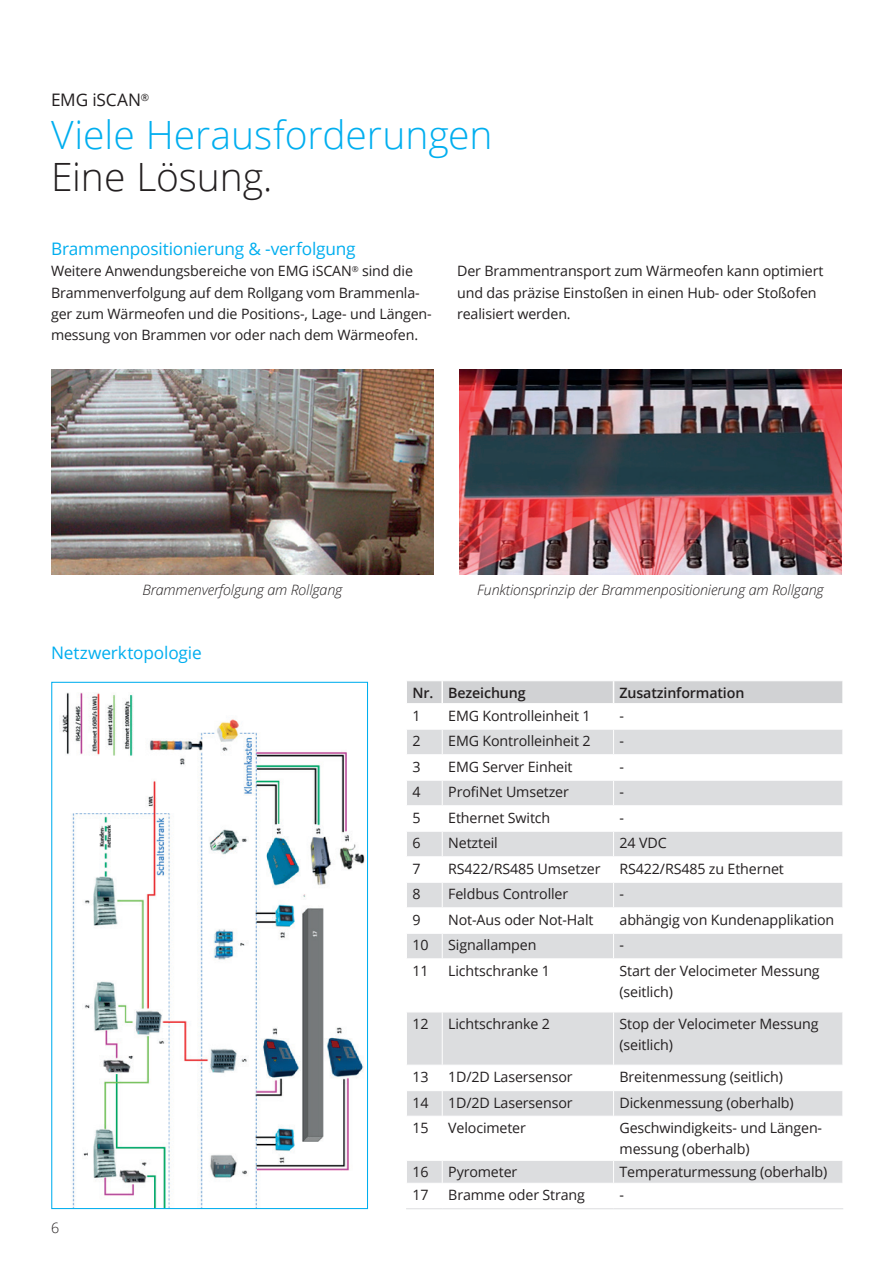
<style>
.page{position:relative;width:893px;height:1263px;background:#fff}
.page>*{position:absolute;margin:0;border:0;box-sizing:border-box;transform-origin:0 0}
.t1{font:300 39px "Open Sans";color:#00aeef}
.t2{font:300 39px "Open Sans";letter-spacing:-.005em;color:#231f20}
.t3{font:17.25px "Open Sans";letter-spacing:-.01em;color:#00aeef}
.t4{font:17.25px "Open Sans";letter-spacing:-.01em;color:#231f20}
.t5{font:14.25px/21.3px "Open Sans";letter-spacing:-.01em;color:#231f20}
.t6{font:italic 300 14.25px "Open Sans";letter-spacing:-.01em;color:#231f20}
.t7{font:600 14.25px "Open Sans";letter-spacing:-.01em;color:#231f20}
.t8{font:300 14.25px "Open Sans";color:#231f20}
</style>
<div class="page">
<img style="left:51px;top:370px;width:383px;height:204px">
<img style="left:459px;top:370px;width:383px;height:204px">
<img style="left:61px;top:692px;width:304px;height:515px">
<div style="left:51px;top:682px;width:317px;height:527px;border:1px solid #00aeef"></div>
<svg style="left:407px;top:1012px;width:435px;height:171px;fill:#dcdddf"></svg>
<hr style="left:442px;top:1012px;width:1px;height:53px;background:#fff">
<hr style="left:613px;top:1012px;width:1px;height:53px;background:#fff">
<hr style="left:406px;top:1065px;width:36px;height:1px;background:#fff">
<hr style="left:442px;top:1065px;width:172px;height:1px;background:#fff">
<hr style="left:614px;top:1065px;width:229px;height:1px;background:#fff">
<hr style="left:406px;top:1090px;width:36px;height:1px;background:#fff">
<hr style="left:442px;top:1090px;width:172px;height:1px;background:#fff">
<svg style="left:442px;top:1066px;width:1px;height:50px"></svg>
<hr style="left:614px;top:1090px;width:229px;height:1px;background:#fff">
<svg style="left:613px;top:1066px;width:1px;height:50px"></svg>
<svg style="left:842px;top:1091px;width:1px;height:25px"></svg>
<hr style="left:406px;top:1116px;width:36px;height:1px;background:#fff">
<hr style="left:442px;top:1116px;width:172px;height:1px;background:#fff">
<hr style="left:442px;top:1116px;width:1px;height:44px;background:#fff">
<hr style="left:614px;top:1116px;width:229px;height:1px;background:#fff">
<hr style="left:613px;top:1116px;width:1px;height:44px;background:#fff">
<hr style="left:406px;top:1160px;width:36px;height:1px;background:#fff">
<hr style="left:442px;top:1160px;width:172px;height:1px;background:#fff">
<hr style="left:614px;top:1160px;width:229px;height:1px;background:#fff">
<svg style="left:442px;top:1161px;width:1px;height:22px"></svg>
<svg style="left:613px;top:1161px;width:1px;height:22px"></svg>
<svg style="left:842px;top:1161px;width:1px;height:22px"></svg>
<svg style="left:407px;top:681px;width:436px;height:277px"></svg>
<hr style="left:406px;top:1208px;width:36px;height:1px;background:#dcdddf">
<hr style="left:442px;top:1208px;width:172px;height:1px;background:#dcdddf">
<hr style="left:614px;top:1208px;width:229px;height:1px;background:#dcdddf">
<p class="t4" style="left:51px;top:88px;width:100px">EMG iSCAN<sup>®</sup></p>
<h1 class="t1" style="left:51px;top:108px;width:443px">Viele Herausforderungen</h1>
<h1 class="t2" style="left:51px;top:150px;width:223px">Eine Lösung.</h1>
<p class="t3" style="left:51px;top:237px;width:306px">Brammenpositionierung &amp; -verfolgung</p>
<p class="t5" style="left:51px;top:260px;width:382px">Weitere Anwendungsbereiche von EMG iSCAN<sup>®</sup> sind die Brammenverfolgung auf dem Rollgang vom Brammenla&shy;ger zum Wärmeofen und die Positions-, Lage- und Längen&shy;messung von Brammen vor oder nach dem Wärmeofen.</p>
<p class="t5" style="left:457px;top:260px;width:368px">Der Brammentransport zum Wärmeofen kann optimiert und das präzise Einstoßen in einen Hub- oder Stoßofen realisiert werden.</p>
<p class="t6" style="left:143px;top:580px;width:201px">Brammenverfolgung am Rollgang</p>
<p class="t6" style="left:477px;top:580px;width:348px">Funktionsprinzip der Brammenpositionierung am Rollgang</p>
<p class="t3" style="left:51px;top:641px;width:152px">Netzwerktopologie</p>
<p class="t8" style="left:51px;top:1218px;width:10px">6</p>
<p class="t7" style="left:412px;top:683px;width:115px">Nr. Bezeichung</p>
<p class="t7" style="left:620px;top:683px;width:126px">Zusatzinformation</p>
<p class="t5" style="left:412px;top:704px;width:10px">1</p>
<p class="t5" style="left:448px;top:704px;width:144px">EMG Kontrolleinheit 1</p>
<p class="t5" style="left:620px;top:704px;width:6px">-</p>
<p class="t5" style="left:412px;top:730px;width:10px">2</p>
<p class="t5" style="left:448px;top:730px;width:144px">EMG Kontrolleinheit 2</p>
<p class="t5" style="left:620px;top:730px;width:6px">-</p>
<p class="t5" style="left:412px;top:755px;width:10px">3</p>
<p class="t5" style="left:448px;top:755px;width:126px">EMG Server Einheit</p>
<p class="t5" style="left:620px;top:755px;width:6px">-</p>
<p class="t5" style="left:412px;top:781px;width:10px">4</p>
<p class="t5" style="left:448px;top:781px;width:122px">ProfiNet Umsetzer</p>
<p class="t5" style="left:620px;top:781px;width:6px">-</p>
<p class="t5" style="left:412px;top:806px;width:10px">5</p>
<p class="t5" style="left:448px;top:806px;width:104px">Ethernet Switch</p>
<p class="t5" style="left:620px;top:806px;width:6px">-</p>
<p class="t5" style="left:412px;top:832px;width:10px">6</p>
<p class="t5" style="left:448px;top:832px;width:51px">Netzteil</p>
<p class="t5" style="left:620px;top:832px;width:49px">24 VDC</p>
<p class="t5" style="left:412px;top:857px;width:10px">7</p>
<p class="t5" style="left:448px;top:857px;width:154px">RS422/RS485 Umsetzer</p>
<p class="t5" style="left:620px;top:857px;width:166px">RS422/RS485 zu Ethernet</p>
<p class="t5" style="left:412px;top:883px;width:10px">8</p>
<p class="t5" style="left:448px;top:883px;width:122px">Feldbus Controller</p>
<p class="t5" style="left:620px;top:883px;width:6px">-</p>
<p class="t5" style="left:412px;top:908px;width:10px">9</p>
<p class="t5" style="left:448px;top:908px;width:147px">Not-Aus oder Not-Halt</p>
<p class="t5" style="left:620px;top:908px;width:216px">abhängig von Kundenapplikation</p>
<p class="t5" style="left:412px;top:934px;width:18px">10</p>
<p class="t5" style="left:448px;top:934px;width:90px">Signallampen</p>
<p class="t5" style="left:620px;top:934px;width:6px">-</p>
<p class="t5" style="left:412px;top:959px;width:18px">11</p>
<p class="t5" style="left:448px;top:959px;width:103px">Lichtschranke 1</p>
<p class="t5" style="left:620px;top:959px;width:202px">Start der Velocimeter Messung (seitlich)</p>
<p class="t5" style="left:412px;top:1013px;width:18px">12</p>
<p class="t5" style="left:448px;top:1013px;width:103px">Lichtschranke 2</p>
<p class="t5" style="left:620px;top:1013px;width:200px">Stop der Velocimeter Messung (seitlich)</p>
<p class="t5" style="left:412px;top:1066px;width:18px">13</p>
<p class="t5" style="left:448px;top:1066px;width:126px">1D/2D Lasersensor</p>
<p class="t5" style="left:620px;top:1066px;width:165px">Breitenmessung (seitlich)</p>
<p class="t5" style="left:412px;top:1091px;width:18px">14</p>
<p class="t5" style="left:448px;top:1091px;width:126px">1D/2D Lasersensor</p>
<p class="t5" style="left:620px;top:1091px;width:176px">Dickenmessung (oberhalb)</p>
<p class="t5" style="left:412px;top:1117px;width:18px">15</p>
<p class="t5" style="left:448px;top:1117px;width:79px">Velocimeter</p>
<p class="t5" style="left:620px;top:1117px;width:204px">Geschwindigkeits- und Längen&shy;messung (oberhalb)</p>
<p class="t5" style="left:412px;top:1161px;width:18px">16</p>
<p class="t5" style="left:448px;top:1161px;width:71px">Pyrometer</p>
<p class="t5" style="left:620px;top:1161px;width:209px">Temperaturmessung (oberhalb)</p>
<p class="t5" style="left:412px;top:1184px;width:18px">17</p>
<p class="t5" style="left:448px;top:1184px;width:138px">Bramme oder Strang</p>
<p class="t5" style="left:620px;top:1184px;width:6px">-</p>
</div>
